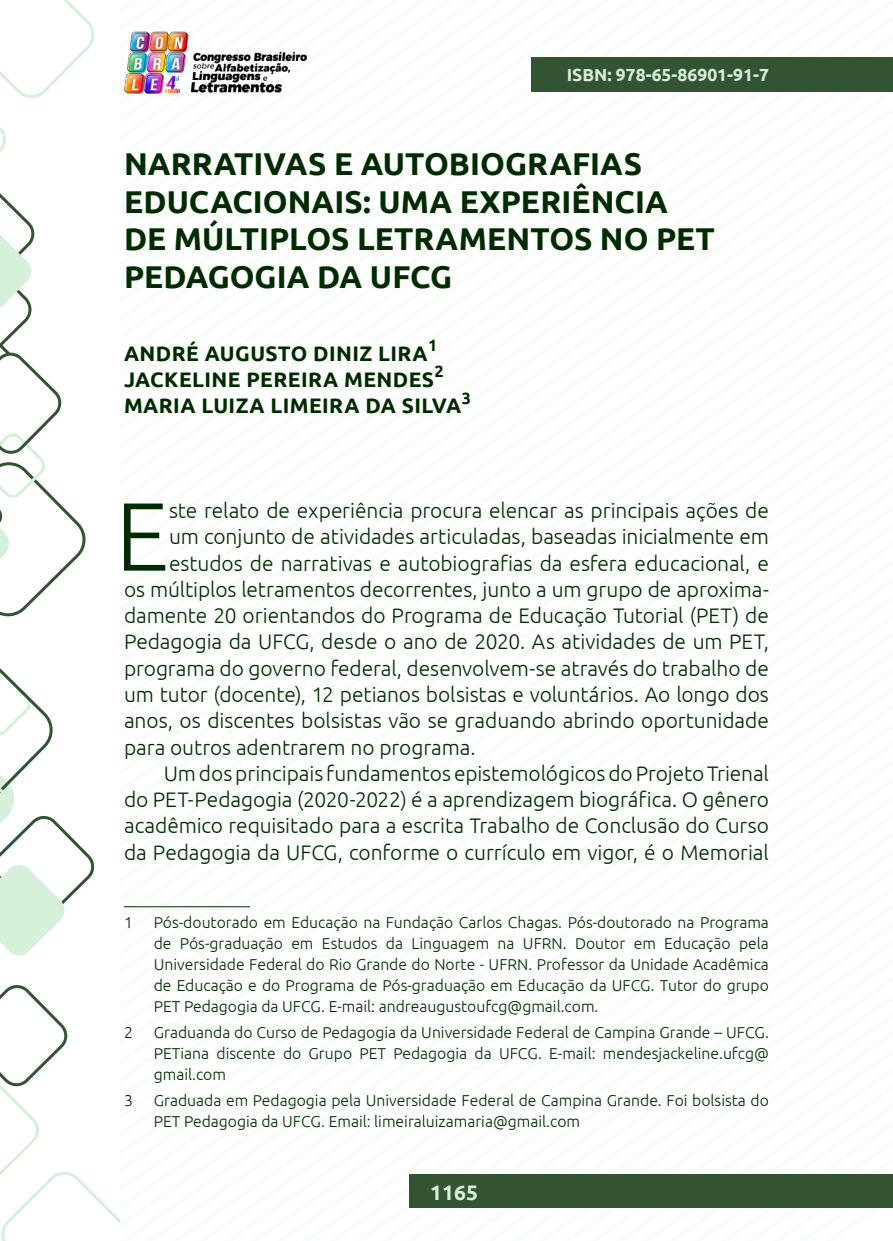
<style>
.page{position:relative;width:893px;height:1241px;background:#fff}
.page>*{position:absolute;margin:0;border:0;box-sizing:border-box;transform-origin:0 0}
._7_CAPITULAR{font:300 96.77px "Ubuntu";color:#002b00}
._0_TÍTULO{font:700 31.5px/37.8px "Ubuntu";color:#002b00}
._7_CAPITULAR-2{font:300 21px "Ubuntu";letter-spacing:-.005em;color:#002b00}
._8_CORPO{font:300 21px/26.2px "Ubuntu";letter-spacing:-.005em;color:#002b00;text-align:justify}
._1_AUTOR{font:700 21px "Ubuntu";letter-spacing:.02em;color:#002b00}
.t1{font:700 21px "Ubuntu";color:#d6efda}
.t2{font:700 17.5px "Ubuntu";color:#d6efda}
._5_RODAPÉ{font:300 15.75px/21px "Ubuntu";color:#002b00;text-align:justify}
</style>
<div class="page">
<div style="left:410px;top:1174px;width:483px;height:33px;background:#335433"></div>
<img style="left:124px;top:31px;width:182px;height:62px">
<div style="left:532px;top:57px;width:361px;height:35px;background:#335433"></div>
<svg style="left:0;top:985px;width:119px;height:255px"></svg>
<svg style="left:0;top:0;width:94px;height:616px"></svg>
<svg style="left:0;top:668px;width:94px;height:288px"></svg>
<hr style="left:124px;top:906px;width:126px;height:1px;background:#002b00">
<p class="t2" style="left:567px;top:64px;width:204px">ISBN: 978-65-86901-91-7</p>
<p class="_0_TÍTULO" style="left:124px;top:144px;width:592px">NARRATIVAS E AUTOBIOGRAFIAS<br>EDUCACIONAIS: UMA EXPERIÊNCIA<br>DE MÚLTIPLOS LETRAMENTOS NO PET<br>PEDAGOGIA DA UFCG</p>
<p class="_1_AUTOR" style="left:124px;top:340px;width:315px">ANDRÉ AUGUSTO DINIZ LIRA<sup>1</sup></p>
<p class="_1_AUTOR" style="left:124px;top:366px;width:321px">JACKELINE PEREIRA MENDES<sup>2</sup></p>
<p class="_1_AUTOR" style="left:124px;top:393px;width:348px">MARIA LUIZA LIMEIRA DA SILVA<sup>3</sup></p>
<p class="_7_CAPITULAR" style="left:115px;top:478px;width:55px">E</p>
<p class="_7_CAPITULAR-2" style="left:169px;top:498px;width:601px">ste relato de experiência procura elencar as principais ações de</p>
<p class="_7_CAPITULAR-2" style="left:169px;top:524px;width:601px">um conjunto de atividades articuladas, baseadas inicialmente em</p>
<p class="_7_CAPITULAR-2" style="left:169px;top:550px;width:601px">estudos de narrativas e autobiografias da esfera educacional, e</p>
<p class="_7_CAPITULAR-2" style="left:124px;top:576px;width:646px">os múltiplos letramentos decorrentes, junto a um grupo de aproxima-</p>
<p class="_7_CAPITULAR-2" style="left:124px;top:603px;width:646px">damente 20 orientandos do Programa de Educação Tutorial (PET) de</p>
<p class="_7_CAPITULAR-2" style="left:124px;top:629px;width:646px">Pedagogia da UFCG, desde o ano de 2020. As atividades de um PET,</p>
<p class="_7_CAPITULAR-2" style="left:124px;top:655px;width:646px">programa do governo federal, desenvolvem-se através do trabalho de</p>
<p class="_7_CAPITULAR-2" style="left:124px;top:681px;width:646px">um tutor (docente), 12 petianos bolsistas e voluntários. Ao longo dos</p>
<p class="_7_CAPITULAR-2" style="left:124px;top:708px;width:646px">anos, os discentes bolsistas vão se graduando abrindo oportunidade</p>
<p class="_7_CAPITULAR-2" style="left:124px;top:734px;width:353px">para outros adentrarem no programa.</p>
<p class="_8_CORPO" style="left:124px;top:759px;width:646px;text-indent:40px">Um dos principais fundamentos epistemológicos do Projeto Trienal do PET-Pedagogia (2020-2022) é a aprendizagem biográ fica. O gênero acadêmico requisitado para a escrita Trabalho de Conclusão do Curso da Pedagogia da UFCG, conforme o currículo em vigor, é o Memorial</p>
<p class="_5_RODAPÉ" style="left:124px;top:911px;width:10px">1</p>
<p class="_5_RODAPÉ" style="left:154px;top:911px;width:617px">Pós-doutorado em Educação na Fundação Carlos Chagas. Pós-doutorado na Programa de Pós-graduação em Estudos da Linguagem na UFRN. Doutor em Educação pela Universidade Federal do Rio Grande do Norte - UFRN. Professor da Unidade Acadêmica de Educação e do Programa de Pós-graduação em Educação da UFCG. Tutor do grupo PET Pedagogia da UFCG. E-mail: andreaugustoufcg@gmail.com.</p>
<p class="_5_RODAPÉ" style="left:124px;top:1021px;width:10px">2</p>
<p class="_5_RODAPÉ" style="left:154px;top:1021px;width:617px">Graduanda do Curso de Pedagogia da Universidade Federal de Campina Grande – UFCG.<br>PETiana discente do Grupo PET Pedagogia da UFCG. E-mail: mendesjackeline.ufcg@ gmail.com</p>
<p class="_5_RODAPÉ" style="left:124px;top:1089px;width:10px">3</p>
<p class="_5_RODAPÉ" style="left:154px;top:1089px;width:617px">Graduada em Pedagogia pela Universidade Federal de Campina Grande. Foi bolsista do<br>PET Pedagogia da UFCG. Email: limeiraluizamaria@gmail.com</p>
<p class="t1" style="left:430px;top:1178px;width:49px">1165</p>
</div>
